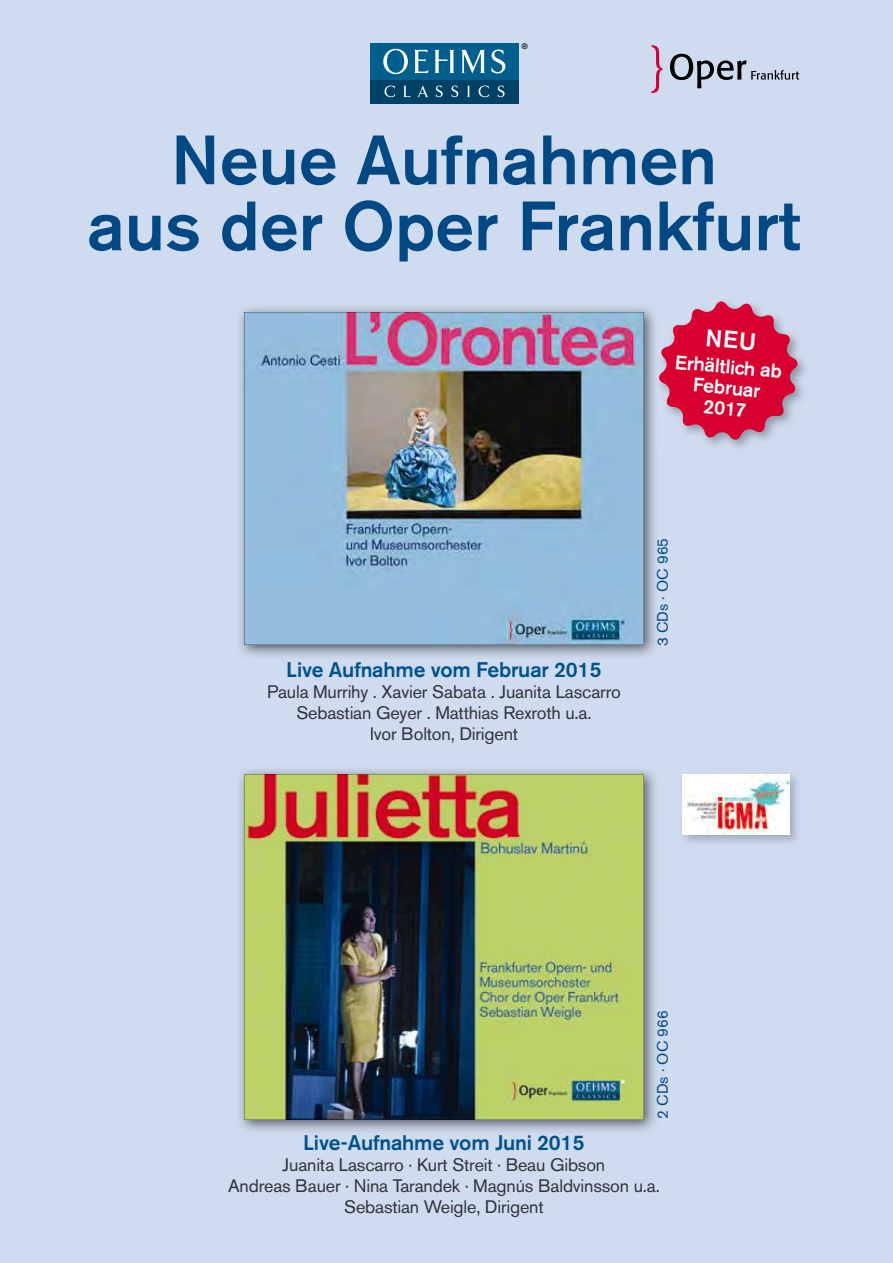
<style>
.page{position:relative;width:893px;height:1263px;background:#cfdbee}
.page>*{position:absolute;margin:0;border:0;box-sizing:border-box;transform-origin:0 0}
.t1{font:500 69px/66px "Akzidenz Grotesk BE";color:#004985;text-align:center}
.t2{font:500 21px "Akzidenz Grotesk BE";letter-spacing:-.01em;color:#00528d}
.t3{font:500 19.5px/21px "Akzidenz Grotesk BE";color:#fff;text-align:center}
.t4{font:18px/21px "Akzidenz Grotesk BE";letter-spacing:-.01em;color:#30333b;text-align:center}
.t5{font:15px "Akzidenz Grotesk BE";letter-spacing:.02em;color:#004985}
.t6{font:7.65px "Copy Reg";color:#000}
</style>
<div class="page">
<img style="left:240px;top:308px;width:415px;height:348px">
<img style="left:244px;top:312px;width:400px;height:333px">
<img style="left:240px;top:770px;width:415px;height:361px">
<img style="left:244px;top:775px;width:400px;height:345px">
<svg style="left:670px;top:54px;width:129px;height:34px"></svg>
<svg style="left:651px;top:45px;width:11px;height:48px"></svg>
<div style="left:370px;top:43px;width:149px;height:37px;background:#005f8d"></div>
<div style="left:370px;top:80px;width:149px;height:23px;background:#004265"></div>
<svg style="left:461px;top:50px;width:24px;height:23px"></svg>
<svg style="left:491px;top:49px;width:14px;height:24px"></svg>
<svg style="left:414px;top:50px;width:40px;height:23px"></svg>
<svg style="left:383px;top:49px;width:25px;height:25px"></svg>
<svg style="left:418px;top:85px;width:10px;height:12px"></svg>
<svg style="left:384px;top:86px;width:11px;height:11px"></svg>
<svg style="left:404px;top:86px;width:7px;height:11px"></svg>
<svg style="left:436px;top:86px;width:7px;height:11px"></svg>
<svg style="left:451px;top:86px;width:7px;height:11px"></svg>
<svg style="left:467px;top:86px;width:3px;height:11px"></svg>
<svg style="left:478px;top:86px;width:11px;height:11px"></svg>
<svg style="left:498px;top:86px;width:7px;height:11px"></svg>
<img style="left:682px;top:774px;width:116px;height:69px">
<img style="left:683px;top:775px;width:106px;height:59px">
<svg style="left:658px;top:300px;width:141px;height:141px"></svg>
<p class="t6" style="left:521px;top:42px;width:9px">v</p>
<h1 class="t1" style="left:87px;top:127px;width:714px">Neue Aufnahmen<br>aus der Oper Frankfurt</h1>
<p class="t3" style="left:676px;top:351px;width:109px;rotate:5deg">Erhältlich ab<br>Februar<br>2017</p>
<p class="t2" style="left:286px;top:657px;width:317px">Live Aufnahme vom Februar 2015</p>
<p class="t4" style="left:267px;top:681px;width:355px">Paula Murrihy . Xavier Sabata . Juanita Lascarro<br>Sebastian Geyer . Matthias Rexroth u.a.<br>Ivor Bolton, Dirigent</p>
<p class="t5" style="left:654px;top:646px;width:110px;rotate:-90deg">3 CDs · OC 965</p>
<p class="t5" style="left:654px;top:1118px;width:110px;rotate:-90deg">2 CDs · OC 966</p>
<p class="t2" style="left:303px;top:1130px;width:283px">Live-Aufnahme vom Juni 2015</p>
<p class="t4" style="left:228px;top:1154px;width:433px">Juanita Lascarro · Kurt Streit · Beau Gibson<br>Andreas Bauer · Nina Tarandek · Magnús Baldvinsson u.a.<br>Sebastian Weigle, Dirigent</p>
</div>
